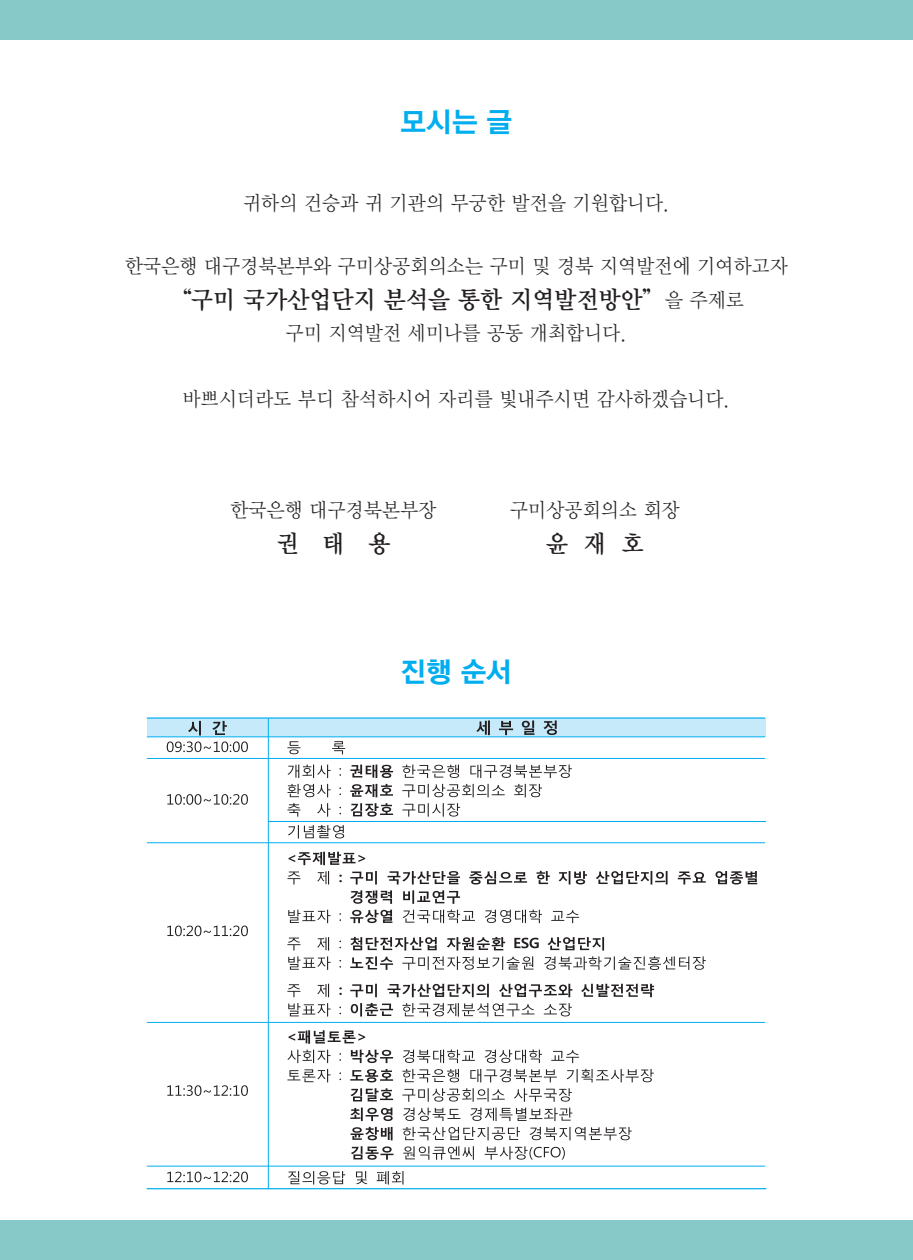
<style>
.page{position:relative;width:913px;height:1260px;background:#fff}
.page>*{position:absolute;margin:0;border:0;box-sizing:border-box;transform-origin:0 0}
.t1{font:28px "THE Lux Go EB U";color:#00aeef}
.t2{font:24.5px "YDIY Mj O140 KS Cpc EUC H";letter-spacing:-.05em;color:#231f20;scale:.95 1}
.t3{font:20.12px "YDIY Mj O120 KS Cpc EUC H";letter-spacing:-.05em;color:#231f20;scale:.95 1}
.s1{font-family:"YDIY Mj O120 KS Cpc EUC H";font-size:20.12px}
</style>
<div class="page">
<div style="left:0;top:0;width:913px;height:40px;background:#87c8c9"></div>
<div style="left:0;top:1220px;width:913px;height:40px;background:#87c8c9"></div>
<div style="left:147px;top:718px;width:121px;height:19px;background:#c6eafa"></div>
<div style="left:268px;top:718px;width:497px;height:19px;background:#c6eafa"></div>
<svg style="left:476px;top:720px;width:81px;height:15px"></svg>
<svg style="left:167px;top:721px;width:178px;height:33px"></svg>
<svg style="left:167px;top:794px;width:81px;height:11px"></svg>
<svg style="left:287px;top:765px;width:54px;height:13px"></svg>
<svg style="left:350px;top:765px;width:43px;height:13px"></svg>
<svg style="left:402px;top:765px;width:170px;height:13px"></svg>
<svg style="left:287px;top:784px;width:54px;height:13px"></svg>
<svg style="left:350px;top:784px;width:43px;height:13px"></svg>
<svg style="left:402px;top:784px;width:140px;height:13px"></svg>
<svg style="left:287px;top:803px;width:54px;height:14px"></svg>
<svg style="left:350px;top:803px;width:43px;height:14px"></svg>
<svg style="left:402px;top:803px;width:58px;height:14px"></svg>
<svg style="left:288px;top:825px;width:56px;height:14px"></svg>
<svg style="left:167px;top:926px;width:81px;height:10px"></svg>
<svg style="left:288px;top:852px;width:77px;height:13px"></svg>
<svg style="left:287px;top:871px;width:42px;height:14px"></svg>
<svg style="left:339px;top:871px;width:418px;height:33px"></svg>
<svg style="left:288px;top:910px;width:53px;height:13px"></svg>
<svg style="left:350px;top:910px;width:42px;height:13px"></svg>
<svg style="left:403px;top:910px;width:176px;height:13px"></svg>
<svg style="left:287px;top:937px;width:54px;height:33px"></svg>
<svg style="left:350px;top:937px;width:356px;height:33px"></svg>
<svg style="left:287px;top:984px;width:42px;height:13px"></svg>
<svg style="left:339px;top:984px;width:315px;height:13px"></svg>
<svg style="left:288px;top:1003px;width:53px;height:14px"></svg>
<svg style="left:351px;top:1003px;width:42px;height:14px"></svg>
<svg style="left:402px;top:1003px;width:170px;height:14px"></svg>
<svg style="left:167px;top:1085px;width:81px;height:11px"></svg>
<svg style="left:288px;top:1030px;width:77px;height:14px"></svg>
<svg style="left:287px;top:1050px;width:54px;height:13px"></svg>
<svg style="left:351px;top:1050px;width:42px;height:13px"></svg>
<svg style="left:403px;top:1050px;width:176px;height:13px"></svg>
<svg style="left:287px;top:1069px;width:54px;height:13px"></svg>
<svg style="left:350px;top:1069px;width:43px;height:13px"></svg>
<svg style="left:402px;top:1069px;width:252px;height:13px"></svg>
<svg style="left:350px;top:1088px;width:43px;height:13px"></svg>
<svg style="left:402px;top:1088px;width:170px;height:14px"></svg>
<svg style="left:350px;top:1108px;width:43px;height:13px"></svg>
<svg style="left:403px;top:1108px;width:169px;height:13px"></svg>
<svg style="left:350px;top:1127px;width:42px;height:13px"></svg>
<svg style="left:403px;top:1127px;width:228px;height:13px"></svg>
<svg style="left:351px;top:1146px;width:42px;height:14px"></svg>
<svg style="left:403px;top:1146px;width:162px;height:14px"></svg>
<svg style="left:167px;top:1171px;width:236px;height:14px"></svg>
<hr style="left:268px;top:822px;width:498px;height:1px;background:#00aeef">
<hr style="left:268px;top:718px;width:1px;height:471px;background:#00aeef">
<hr style="left:147px;top:737px;width:618px;height:1px;background:#00aeef">
<hr style="left:147px;top:1166px;width:618px;height:1px;background:#00aeef">
<hr style="left:147px;top:1022px;width:618px;height:1px;background:#00aeef">
<hr style="left:147px;top:842px;width:618px;height:1px;background:#00aeef">
<hr style="left:147px;top:717px;width:618px;height:2px;background:#00aeef">
<hr style="left:147px;top:1188px;width:619px;height:1px;background:#00aeef">
<hr style="left:147px;top:758px;width:618px;height:1px;background:#00aeef">
<h1 class="t1" style="left:400px;top:107px;width:113px">모시는 글</h1>
<p class="t3" style="left:242px;top:193px;width:452px">귀하의 건승과 귀 기관의 무궁한 발전을 기원합니다.</p>
<p class="t3" style="left:124px;top:256px;width:700px">한국은행 대구경북본부와 구미상공회의소는 구미 및 경북 지역발전에 기여하고자</p>
<p class="t2" style="left:168px;top:288px;width:608px">“구미 국가산업단지 분석을 통한 지역발전방안”<span class="s1">을 주제로</span></p>
<p class="t3" style="left:285px;top:323px;width:362px">구미 지역발전 세미나를 공동 개최합니다.</p>
<p class="t3" style="left:182px;top:389px;width:579px">바쁘시더라도 부디 참석하시어 자리를 빛내주시면 감사하겠습니다.</p>
<p class="t3" style="left:230px;top:500px;width:220px">한국은행 대구경북본부장</p>
<p class="t2" style="left:276px;top:531px;width:123px">권 태 용</p>
<p class="t3" style="left:509px;top:500px;width:181px">구미상공회의소 회장</p>
<p class="t2" style="left:545px;top:531px;width:106px">윤 재 호</p>
<h1 class="t1" style="left:400px;top:657px;width:113px">진행 순서</h1>
</div>
